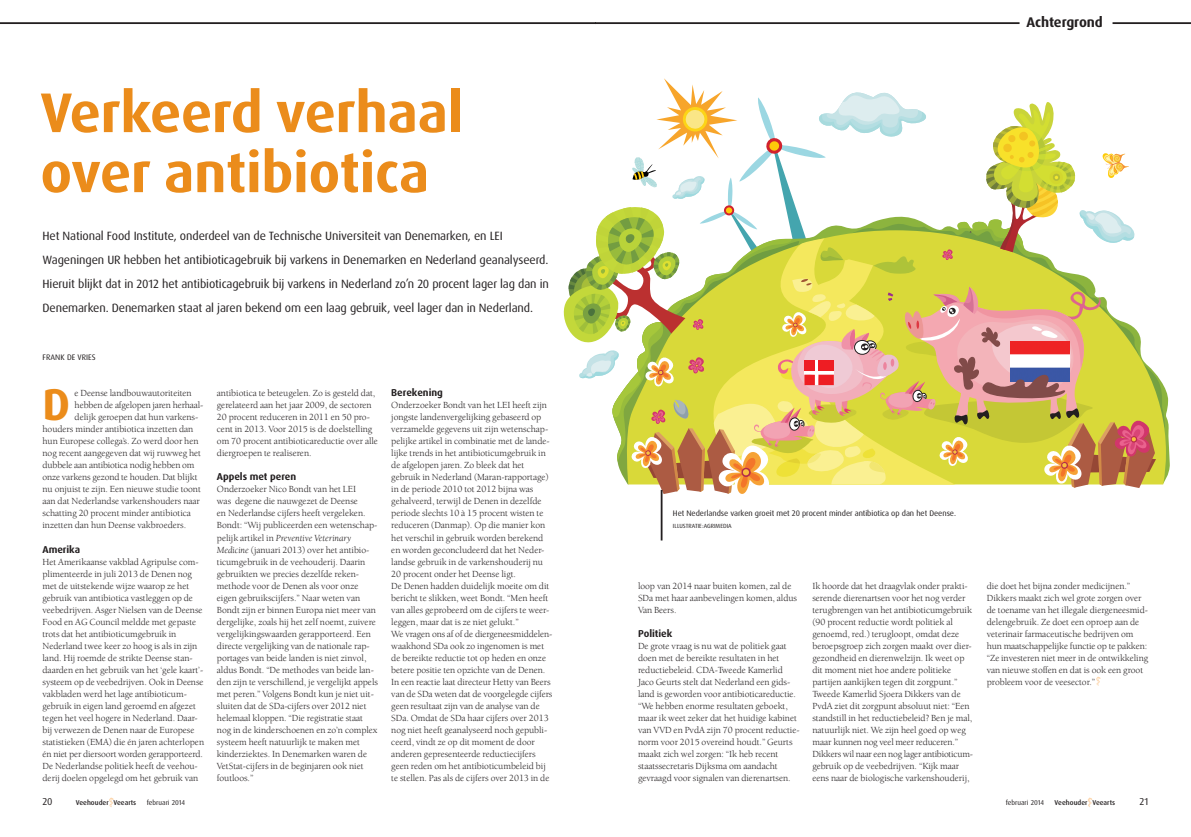
<style>
.page{position:relative;width:1191px;height:837px;background:#fff}
.page>*{position:absolute;margin:0;border:0;box-sizing:border-box;transform-origin:0 0}
.t1{font:700 56px/60px "Dax OT";letter-spacing:-.005em;color:#eb8c1b}
.t2{font:700 44.5px "Dax OT";color:#eb8c1b}
.t3{font:700 14px "Dax OT";letter-spacing:-.005em;color:#231f20}
.t4{font:12px/24px "Dax OT";letter-spacing:-.01em;color:#231f20}
.t5{font:700 10px "Dax OT";letter-spacing:-.005em;color:#231f20}
.t6{font:10px "Dax OT";color:#231f20}
.t7{font:9.6px/12px "Berkeley Std";letter-spacing:-.005em;color:#231f20}
.t8{font:8px "Dax OT";letter-spacing:-.005em;color:#231f20}
.t9{font:500 7px "Dax OT";letter-spacing:.005em;color:#231f20}
.t10{font:7px "Dax OT";color:#231f20}
.t11{font:6px "Dax OT";color:#231f20}
.s1{font-style:italic}
</style>
<div class="page">
<hr style="left:0;top:22px;width:595px;height:2px;background:#231f20">
<svg style="left:109px;top:797px;width:5px;height:9px"></svg>
<hr style="left:595px;top:22px;width:424px;height:2px;background:#231f20">
<hr style="left:1112px;top:22px;width:79px;height:2px;background:#231f20">
<svg style="left:1087px;top:797px;width:5px;height:9px"></svg>
<svg style="left:563px;top:78px;width:593px;height:426px"></svg>
<hr style="left:660px;top:489px;width:2px;height:51px;background:#231f20">
<svg style="left:1096px;top:676px;width:4px;height:9px"></svg>
<h1 class="t1" style="left:40px;top:83px;width:424px">Verkeerd verhaal over antibiotica</h1>
<p class="t4" style="left:43px;top:224px;width:508px">Het National Food Institute, onderdeel van de Technische Universiteit van Denemarken, en LEI Wageningen UR hebben het antibioticagebruik bij varkens in Denemarken en Nederland geanalyseerd.<br>Hieruit blijkt dat in 2012 het antibioticagebruik bij varkens in Nederland zo’n 20 procent lager lag dan in Denemarken. Denemarken staat al jaren bekend om een laag gebruik, veel lager dan in Nederland.</p>
<p class="t8" style="left:43px;top:352px;width:54px">Frank de Vries</p>
<p class="t5" style="left:391px;top:386px;width:53px">Berekening</p>
<p class="t7" style="left:391px;top:399px;width:163px">Onderzoeker Bondt van het LEI heeft zijn jongste landenvergelijking gebaseerd op verzamelde gegevens uit zijn wetenschap&shy;pelijke artikel in combinatie met de lande&shy;lijke trends in het antibioticumgebruik in de afgelopen jaren. Zo bleek dat het gebruik in Nederland (Maran-rapportage) in de periode 2010 tot 2012 bijna was gehalveerd, terwijl de Denen in dezelfde periode slechts 10 à 15 procent wisten te reduceren (Danmap). Op die manier kon het verschil in gebruik worden berekend en worden geconcludeerd dat het Neder&shy;landse gebruik in de varkenshouderij nu 20 procent onder het Deense ligt.<br>De Denen hadden duidelijk moeite om dit bericht te slikken, weet Bondt. “Men heeft van alles geprobeerd om de cijfers te weer&shy;leggen, maar dat is ze niet gelukt.”<br>We vragen ons af of de diergeneesmiddelen&shy;waakhond SDa ook zo ingenomen is met de bereikte reductie tot op heden en onze betere positie ten opzichte van de Denen.<br>In een reactie laat directeur Hetty van Beers van de SDa weten dat de voorgelegde cijfers geen resultaat zijn van de analyse van de SDa. Omdat de SDa haar cijfers over 2013 nog niet heeft geanalyseerd noch gepubli&shy;ceerd, vindt ze op dit moment de door anderen gepresenteerde reductiecijfers geen reden om het antibioticumbeleid bij te stellen. Pas als de cijfers over 2013 in de</p>
<h2 class="t2" style="left:43px;top:376px;width:29px">D</h2>
<p class="t7" style="left:75px;top:387px;width:119px">e Deense landbouwautoriteiten</p>
<p class="t7" style="left:217px;top:387px;width:163px">antibiotica te beteugelen. Zo is gesteld dat, gerelateerd aan het jaar 2009, de sectoren 20 procent reduceren in 2011 en 50 pro&shy;cent in 2013. Voor 2015 is de doelstelling om 70 procent antibioticareductie over alle diergroepen te realiseren.</p>
<p class="t5" style="left:217px;top:470px;width:81px">Appels met peren</p>
<p class="t7" style="left:217px;top:483px;width:163px">Onderzoeker Nico Bondt van het LEI<br>was degene die nauwgezet de Deense<br>en Nederlandse cijfers heeft vergeleken.<br>Bondt: “Wij publiceerden een wetenschap&shy;pelijk artikel in <span class="s1">Preventive Veterinary Medicine</span> (januari 2013) over het antibio&shy;ticumgebruik in de veehouderij. Daarin gebruikten we precies dezelfde reken&shy;methode voor de Denen als voor onze eigen gebruikscijfers.” Naar weten van Bondt zijn er binnen Europa niet meer van dergelijke, zoals hij het zelf noemt, zuivere vergelijkingswaarden gerapporteerd. Een directe vergelijking van de nationale rap&shy;portages van beide landen is niet zinvol, aldus Bondt. “De methodes van beide lan&shy;den zijn te verschillend, je vergelijkt appels met peren.” Volgens Bondt kun je niet uit&shy;sluiten dat de SDa-cijfers over 2012 niet helemaal kloppen. “Die registratie staat nog in de kinderschoenen en zo’n complex systeem heeft natuurlijk te maken met kinderziektes. In Denemarken waren de VetStat-cijfers in de beginjaren ook niet foutloos.”</p>
<p class="t7" style="left:75px;top:399px;width:130px">hebben de afgelopen jaren herhaal-</p>
<p class="t7" style="left:75px;top:411px;width:125px">delijk geroepen dat hun varkens-</p>
<p class="t7" style="left:43px;top:423px;width:152px">houders minder antibiotica inzetten dan</p>
<p class="t7" style="left:43px;top:435px;width:158px">hun Europese collega’s. Zo werd door hen</p>
<p class="t7" style="left:43px;top:447px;width:160px">nog recent aangegeven dat wij ruwweg het</p>
<p class="t7" style="left:43px;top:459px;width:154px">dubbele aan antibiotica nodig hebben om</p>
<p class="t7" style="left:43px;top:471px;width:157px">onze varkens gezond te houden. Dat blijkt</p>
<p class="t7" style="left:43px;top:483px;width:160px">nu onjuist te zijn. Een nieuwe studie toont</p>
<p class="t7" style="left:43px;top:495px;width:159px">aan dat Nederlandse varkenshouders naar</p>
<p class="t7" style="left:43px;top:507px;width:150px">schatting 20 procent minder antibiotica</p>
<p class="t7" style="left:43px;top:519px;width:145px">inzetten dan hun Deense vakbroeders.</p>
<p class="t5" style="left:43px;top:542px;width:39px">Amerika</p>
<p class="t7" style="left:43px;top:555px;width:163px">Het Amerikaanse vakblad Agripulse com&shy;plimenteerde in juli 2013 de Denen nog met de uitstekende wijze waarop ze het gebruik van antibiotica vastleggen op de veebedrijven. Asger Nielsen van de Deense Food en AG Council meldde met gepaste trots dat het antibioticumgebruik in Nederland twee keer zo hoog is als in zijn land. Hij roemde de strikte Deense stan&shy;daarden en het gebruik van het ‘gele kaart’- systeem op de veebedrijven. Ook in Deense vakbladen werd het lage antibioticum&shy;gebruik in eigen land geroemd en afgezet tegen het veel hogere in Nederland. Daar&shy;bij verwezen de Denen naar de Europese statistieken (EMA) die én jaren achterlopen én niet per diersoort worden gerapporteerd.<br>De Nederlandse politiek heeft de veehou&shy;derij doelen opgelegd om het gebruik van</p>
<p class="t6" style="left:43px;top:794px;width:12px">20</p>
<p class="t9" style="left:76px;top:797px;width:62px">Veehouder Veearts</p>
<p class="t10" style="left:147px;top:797px;width:40px">februari 2014</p>
<h3 class="t3" style="left:1026px;top:13px;width:78px">Achtergrond</h3>
<p class="t8" style="left:673px;top:508px;width:284px">Het Nederlandse varken groeit met 20 procent minder antibiotica op dan het Deense.</p>
<p class="t11" style="left:673px;top:522px;width:60px">Illustratie :AgriMedia</p>
<p class="t7" style="left:638px;top:579px;width:161px">loop van 2014 naar buiten komen, zal de<br>SDa met haar aanbevelingen komen, aldus<br>Van Beers.</p>
<p class="t5" style="left:638px;top:626px;width:36px">Politiek</p>
<p class="t7" style="left:638px;top:639px;width:163px">De grote vraag is nu wat de politiek gaat doen met de bereikte resultaten in het reductiebeleid. CDA-Tweede Kamerlid Jaco Geurts stelt dat Nederland een gids&shy;land is geworden voor antibioticareductie. “We hebben enorme resultaten geboekt, maar ik weet zeker dat het huidige kabinet van VVD en PvdA zijn 70 procent reductie&shy;norm voor 2015 overeind houdt.” Geurts maakt zich wel zorgen: “Ik heb recent staatssecretaris Dijksma om aandacht gevraagd voor signalen van dierenartsen.</p>
<p class="t7" style="left:812px;top:579px;width:162px">Ik hoorde dat het draagvlak onder prakti&shy;serende dierenartsen voor het nog verder terugbrengen van het antibioticumgebruik (90 procent reductie wordt politiek al genoemd, red.) terugloopt, omdat deze beroepsgroep zich zorgen maakt over dier&shy;gezondheid en dierenwelzijn. Ik weet op dit moment niet hoe andere politieke partijen aankijken tegen dit zorgpunt.” Tweede Kamerlid Sjoera Dikkers van de PvdA ziet dit zorgpunt absoluut niet: “Een standstill in het reductiebeleid? Ben je mal, natuurlijk niet. We zijn heel goed op weg maar kunnen nog veel meer reduceren.” Dikkers wil naar een nog lager antibioticum&shy;gebruik op de veebedrijven. “Kijk maar eens naar de biologische varkenshouderij,</p>
<p class="t7" style="left:986px;top:579px;width:163px">die doet het bijna zonder medicijnen.” Dikkers maakt zich wel grote zorgen over de toename van het illegale diergeneesmid&shy;delengebruik. Ze doet een oproep aan de veterinair farmaceutische bedrijven om hun maatschappelijke functie op te pakken: “Ze investeren niet meer in de ontwikkeling van nieuwe stoffen en dat is ook een groot probleem voor de veesector.”</p>
<p class="t10" style="left:1005px;top:797px;width:40px">februari 2014</p>
<p class="t9" style="left:1054px;top:797px;width:62px">Veehouder Veearts</p>
<p class="t6" style="left:1139px;top:794px;width:10px">21</p>
</div>
